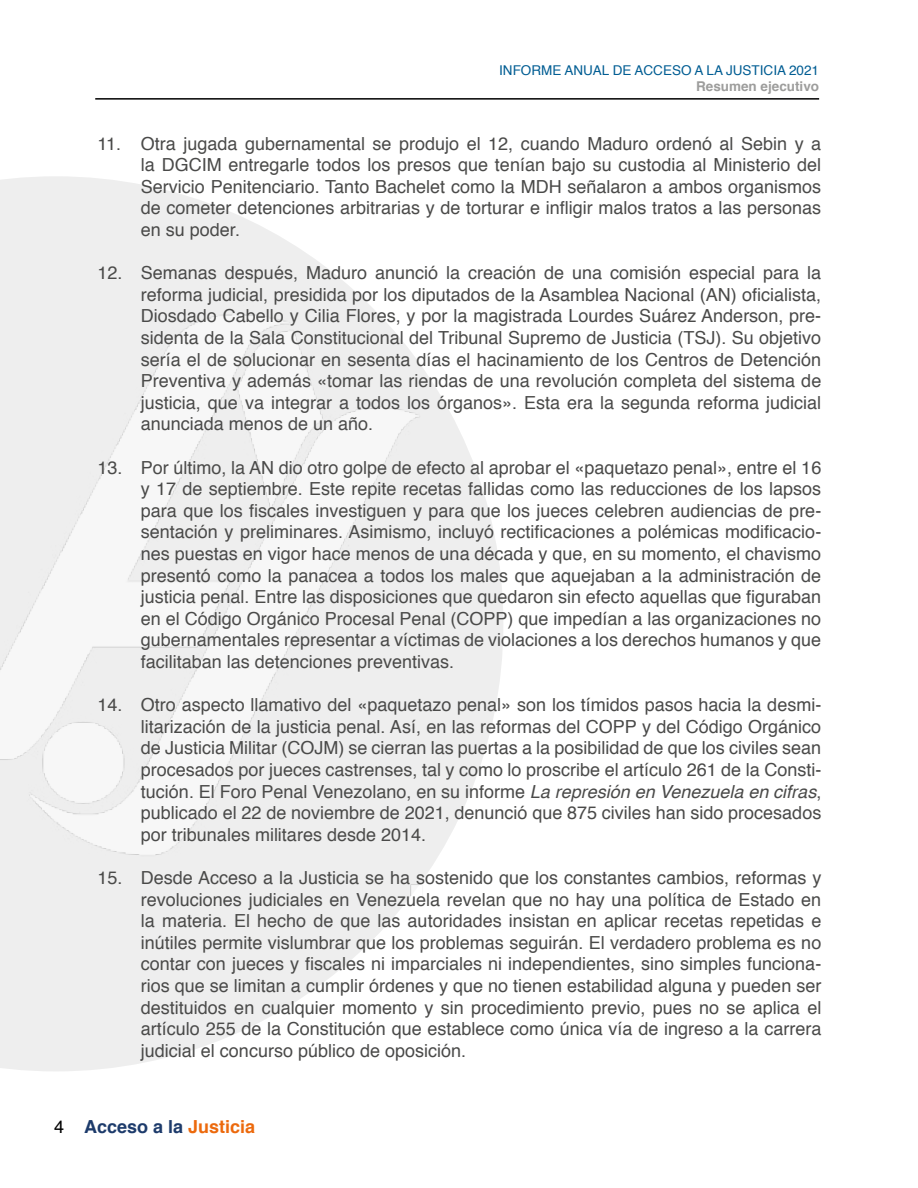
<style>
.page{position:relative;width:918px;height:1188px;background:#fff}
.page>*{position:absolute;margin:0;border:0;box-sizing:border-box;transform-origin:0 0}
.t1{font:18px/21.6px "Helvetica";color:#4a4a49;text-align:justify}
.t2{font:700 18px "Helvetica";color:#1d3b6b}
.t3{font:13.5px "Helvetica";color:#015d93}
.t4{font:700 13.5px "Helvetica";color:#9d9d9c}
.s1{font-style:italic}
.s2{font-weight:400;color:#000}
.s3{color:#ec690c}
</style>
<div class="page">
<hr style="left:95px;top:98px;width:724px;height:2px;background:#000">
<svg style="left:0;top:176px;width:412px;height:895px;fill:#eee"></svg>
<img style="left:0;top:279px;width:503px;height:616px">
<p class="t3" style="left:499px;top:60px;width:321px">INFORME ANUAL DE ACCESO A LA JUSTICIA 2021</p>
<p class="t4" style="left:696px;top:75px;width:125px">Resumen ejecutivo</p>
<p class="t1" style="left:141px;top:133px;width:682px;text-indent:-43px">11. Otra jugada gubernamental se produjo el 12, cuando Maduro ordenó al Sebin y a la DGCIM entregarle todos los presos que tenían bajo su custodia al Ministerio del Servicio Penitenciario. Tanto Bachelet como la MDH señalaron a ambos organismos de cometer detenciones arbitrarias y de torturar e infligir malos tratos a las personas en su poder.</p>
<p class="t1" style="left:141px;top:263px;width:682px;text-indent:-43px">12. Semanas después, Maduro anunció la creación de una comisión especial para la reforma judicial, presidida por los diputados de la Asamblea Nacional (AN) oficialista, Diosdado Cabello y Cilia Flores, y por la magistrada Lourdes Suárez Anderson, pre&shy;sidenta de la Sala Constitucional del Tribunal Supremo de Justicia (TSJ). Su objetivo sería el de solucionar en sesenta días el hacinamiento de los Centros de Detención Preventiva y además «tomar las riendas de una revolución completa del sistema de justicia, que va integrar a todos los órganos». Esta era la segunda reforma judicial anunciada menos de un año.</p>
<p class="t1" style="left:141px;top:457px;width:682px;text-indent:-43px">13. Por último, la AN dio otro golpe de efecto al aprobar el «paquetazo penal», entre el 16 y 17 de septiembre. Este repite recetas fallidas como las reducciones de los lapsos para que los fiscales investiguen y para que los jueces celebren audiencias de pre&shy;sentación y preliminares. Asimismo, incluyó rectificaciones a polémicas modificacio&shy;nes puestas en vigor hace menos de una década y que, en su momento, el chavismo presentó como la panacea a todos los males que aquejaban a la administración de justicia penal. Entre las disposiciones que quedaron sin efecto aquellas que figuraban en el Código Orgánico Procesal Penal (COPP) que impedían a las organizaciones no gubernamentales representar a víctimas de violaciones a los derechos humanos y que facilitaban las detenciones preventivas.</p>
<p class="t1" style="left:141px;top:695px;width:682px;text-indent:-44px">14. Otro aspecto llamativo del «paquetazo penal» son los tímidos pasos hacia la desmi&shy;litarización de la justicia penal. Así, en las reformas del COPP y del Código Orgánico de Justicia Militar (COJM) se cierran las puertas a la posibilidad de que los civiles sean procesados por jueces castrenses, tal y como lo proscribe el artículo 261 de la Consti&shy;tución. El Foro Penal Venezolano, en su informe <span class="s1">La represión en Venezuela en cifras</span>, publicado el 22 de noviembre de 2021, denunció que 875 civiles han sido procesados por tribunales militares desde 2014.</p>
<p class="t1" style="left:141px;top:867px;width:682px;text-indent:-43px">15. Desde Acceso a la Justicia se ha sostenido que los constantes cambios, reformas y revoluciones judiciales en Venezuela revelan que no hay una política de Estado en la materia. El hecho de que las autoridades insistan en aplicar recetas repetidas e inútiles permite vislumbrar que los problemas seguirán. El verdadero problema es no contar con jueces y fiscales ni imparciales ni independientes, sino simples funciona&shy;rios que se limitan a cumplir órdenes y que no tienen estabilidad alguna y pueden ser destituidos en cualquier momento y sin procedimiento previo, pues no se aplica el artículo 255 de la Constitución que establece como única vía de ingreso a la carrera judicial el concurso público de oposición.</p>
<p class="t2" style="left:54px;top:1112px;width:203px"><span class="s2">4</span> Acceso a la <span class="s3">Justicia</span></p>
</div>
